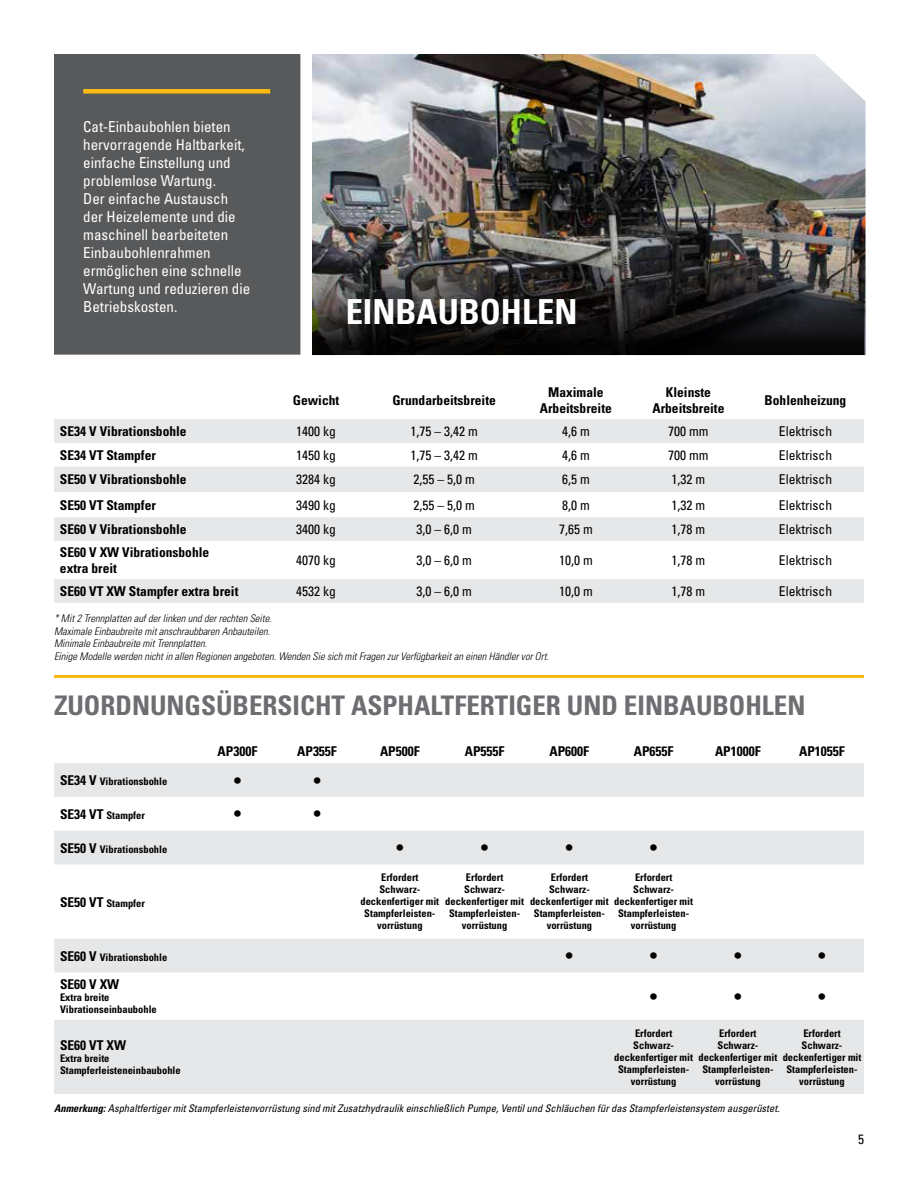
<style>
.page{position:relative;width:918px;height:1188px;background:#fff}
.page>*{position:absolute;margin:0;border:0;box-sizing:border-box;transform-origin:0 0}
.t1{font:700 condensed 34.5px "Univers LT Std";color:#fff}
.t2{font:700 condensed 27px "Univers LT Std";color:#6d6e71}
.t3{font:700 condensed 18px "Univers LT Std";color:#000}
.t4{font:condensed 15px/18px "Univers LT Std";color:#fff}
.t5{font:700 condensed 13.5px/16.2px "Univers LT Std";color:#000;text-align:center}
.t6{font:condensed 13.5px "Univers LT Std";color:#000}
.t7{font:700 condensed 10.5px/12px "Univers LT Std";color:#000;text-align:center}
.t8{font:italic 300 condensed 10.5px/12.6px "Univers LT Std";color:#000}
.t9{font:italic condensed 10.5px "Univers LT Std";color:#000}
.s1{font-size:13.5px}
.s2{font-weight:700}
</style>
<div class="page">
<img style="left:312px;top:54px;width:554px;height:301px">
<img style="left:312px;top:111px;width:552px;height:244px">
<svg style="left:54px;top:763px;width:810px;height:331px;fill:#e6e7e8"></svg>
<svg style="left:54px;top:419px;width:810px;height:184px;fill:#e6e7e8"></svg>
<div style="left:54px;top:54px;width:246px;height:301px;background:#58595b"></div>
<div style="left:83px;top:89px;width:187px;height:5px;background:#fdba12"></div>
<hr style="left:54px;top:675px;width:810px;height:3px;background:#fdba12">
<p class="t4" style="left:83px;top:118px;width:169px">Cat-Einbaubohlen bieten hervorragende Haltbarkeit, einfache Einstellung und problemlose Wartung.<br>Der einfache Austausch der Heizelemente und die maschinell bearbeiteten<br>Einbaubohlenrahmen ermöglichen eine schnelle<br>Wartung und reduzieren die<br>Betriebskosten.</p>
<h1 class="t1" style="left:346px;top:291px;width:233px">EINBAUBOHLEN</h1>
<p class="t5" style="left:293px;top:392px;width:48px">Gewicht</p>
<p class="t5" style="left:392px;top:392px;width:105px">Grundarbeitsbreite</p>
<p class="t5" style="left:540px;top:384px;width:73px">Maximale<br>Arbeitsbreite</p>
<p class="t5" style="left:652px;top:384px;width:73px">Kleinste<br>Arbeitsbreite</p>
<p class="t5" style="left:765px;top:392px;width:83px">Bohlenheizung</p>
<p class="t5" style="left:60px;top:423px;width:128px">SE34 V Vibrationsbohle</p>
<p class="t6" style="left:296px;top:423px;width:41px">1400 kg</p>
<p class="t6" style="left:410px;top:423px;width:69px">1,75 – 3,42 m</p>
<p class="t6" style="left:562px;top:423px;width:29px">4,6 m</p>
<p class="t6" style="left:668px;top:423px;width:42px">700 mm</p>
<p class="t6" style="left:779px;top:423px;width:55px">Elektrisch</p>
<p class="t5" style="left:60px;top:447px;width:97px">SE34 VT Stampfer</p>
<p class="t6" style="left:296px;top:446px;width:41px">1450 kg</p>
<p class="t6" style="left:410px;top:446px;width:69px">1,75 – 3,42 m</p>
<p class="t6" style="left:562px;top:446px;width:29px">4,6 m</p>
<p class="t6" style="left:668px;top:446px;width:42px">700 mm</p>
<p class="t6" style="left:779px;top:446px;width:55px">Elektrisch</p>
<p class="t5" style="left:60px;top:471px;width:128px">SE50 V Vibrationsbohle</p>
<p class="t6" style="left:296px;top:471px;width:41px">3284 kg</p>
<p class="t6" style="left:413px;top:471px;width:63px">2,55 – 5,0 m</p>
<p class="t6" style="left:562px;top:471px;width:29px">6,5 m</p>
<p class="t6" style="left:672px;top:471px;width:35px">1,32 m</p>
<p class="t6" style="left:779px;top:471px;width:55px">Elektrisch</p>
<p class="t5" style="left:60px;top:497px;width:97px">SE50 VT Stampfer</p>
<p class="t6" style="left:296px;top:496px;width:41px">3490 kg</p>
<p class="t6" style="left:413px;top:496px;width:63px">2,55 – 5,0 m</p>
<p class="t6" style="left:562px;top:496px;width:29px">8,0 m</p>
<p class="t6" style="left:672px;top:496px;width:35px">1,32 m</p>
<p class="t6" style="left:779px;top:496px;width:55px">Elektrisch</p>
<p class="t5" style="left:60px;top:521px;width:128px">SE60 V Vibrationsbohle</p>
<p class="t6" style="left:296px;top:521px;width:41px">3400 kg</p>
<p class="t6" style="left:416px;top:521px;width:57px">3,0 – 6,0 m</p>
<p class="t6" style="left:559px;top:521px;width:35px">7,65 m</p>
<p class="t6" style="left:672px;top:521px;width:35px">1,78 m</p>
<p class="t6" style="left:779px;top:521px;width:55px">Elektrisch</p>
<p class="t5" style="left:60px;top:544px;width:151px;text-align:left">SE60 V XW Vibrationsbohle extra breit</p>
<p class="t6" style="left:296px;top:552px;width:41px">4070 kg</p>
<p class="t6" style="left:416px;top:552px;width:57px">3,0 – 6,0 m</p>
<p class="t6" style="left:559px;top:552px;width:35px">10,0 m</p>
<p class="t6" style="left:672px;top:552px;width:35px">1,78 m</p>
<p class="t6" style="left:779px;top:552px;width:55px">Elektrisch</p>
<p class="t5" style="left:60px;top:583px;width:180px">SE60 VT XW Stampfer extra breit</p>
<p class="t6" style="left:296px;top:582px;width:41px">4532 kg</p>
<p class="t6" style="left:416px;top:582px;width:57px">3,0 – 6,0 m</p>
<p class="t6" style="left:559px;top:582px;width:35px">10,0 m</p>
<p class="t6" style="left:672px;top:582px;width:35px">1,78 m</p>
<p class="t6" style="left:779px;top:582px;width:55px">Elektrisch</p>
<p class="t8" style="left:54px;top:612px;width:496px">* Mit 2 Trennplatten auf der linken und der rechten Seite.<br>Maximale Einbaubreite mit anschraubbaren Anbauteilen.<br>Minimale Einbaubreite mit Trennplatten.<br>Einige Modelle werden nicht in allen Regionen angeboten. Wenden Sie sich mit Fragen zur Verfügbarkeit an einen Händler vor Ort.</p>
<h2 class="t2" style="left:54px;top:689px;width:753px">ZUORDNUNGSÜBERSICHT ASPHALTFERTIGER UND EINBAUBOHLEN</h2>
<p class="t5" style="left:218px;top:743px;width:41px">AP300F</p>
<p class="t5" style="left:297px;top:743px;width:41px">AP355F</p>
<p class="t5" style="left:380px;top:743px;width:41px">AP500F</p>
<p class="t5" style="left:465px;top:743px;width:41px">AP555F</p>
<p class="t5" style="left:550px;top:743px;width:41px">AP600F</p>
<p class="t5" style="left:634px;top:743px;width:41px">AP655F</p>
<p class="t5" style="left:715px;top:743px;width:47px">AP1000F</p>
<p class="t5" style="left:799px;top:743px;width:47px">AP1055F</p>
<p class="t7" style="left:60px;top:775px;width:109px"><span class="s1">SE34 V</span> Vibrationsbohle</p>
<h3 class="t3" style="left:234px;top:769px;width:9px">•</h3>
<h3 class="t3" style="left:313px;top:769px;width:9px">•</h3>
<p class="t7" style="left:60px;top:809px;width:86px"><span class="s1">SE34 VT</span> Stampfer</p>
<h3 class="t3" style="left:234px;top:803px;width:9px">•</h3>
<h3 class="t3" style="left:313px;top:803px;width:9px">•</h3>
<p class="t7" style="left:60px;top:843px;width:109px"><span class="s1">SE50 V</span> Vibrationsbohle</p>
<h3 class="t3" style="left:396px;top:837px;width:9px">•</h3>
<h3 class="t3" style="left:481px;top:837px;width:9px">•</h3>
<h3 class="t3" style="left:566px;top:837px;width:9px">•</h3>
<h3 class="t3" style="left:650px;top:837px;width:9px">•</h3>
<p class="t7" style="left:60px;top:897px;width:86px"><span class="s1">SE50 VT</span> Stampfer</p>
<p class="t7" style="left:360px;top:872px;width:80px">Erfordert<br>Schwarz&shy;deckenfertiger mit<br>Stampferleisten&shy;vorrüstung</p>
<p class="t7" style="left:445px;top:872px;width:80px">Erfordert<br>Schwarz&shy;deckenfertiger mit<br>Stampferleisten&shy;vorrüstung</p>
<p class="t7" style="left:530px;top:872px;width:80px">Erfordert<br>Schwarz&shy;deckenfertiger mit<br>Stampferleisten&shy;vorrüstung</p>
<p class="t7" style="left:614px;top:872px;width:80px">Erfordert<br>Schwarz&shy;deckenfertiger mit<br>Stampferleisten&shy;vorrüstung</p>
<p class="t7" style="left:60px;top:951px;width:109px"><span class="s1">SE60 V</span> Vibrationsbohle</p>
<h3 class="t3" style="left:566px;top:945px;width:9px">•</h3>
<h3 class="t3" style="left:650px;top:945px;width:9px">•</h3>
<h3 class="t3" style="left:734px;top:945px;width:9px">•</h3>
<h3 class="t3" style="left:818px;top:945px;width:9px">•</h3>
<p class="t5" style="left:60px;top:976px;width:61px">SE60 V XW</p>
<p class="t7" style="left:60px;top:991px;width:98px;text-align:left">Extra breite<br>Vibrationseinbaubohle</p>
<h3 class="t3" style="left:650px;top:985px;width:9px">•</h3>
<h3 class="t3" style="left:734px;top:985px;width:9px">•</h3>
<h3 class="t3" style="left:818px;top:985px;width:9px">•</h3>
<p class="t5" style="left:60px;top:1037px;width:68px">SE60 VT XW</p>
<p class="t7" style="left:60px;top:1052px;width:122px;text-align:left">Extra breite<br>Stampferleisteneinbaubohle</p>
<p class="t7" style="left:614px;top:1027px;width:80px">Erfordert<br>Schwarz&shy;deckenfertiger mit<br>Stampferleisten&shy;vorrüstung</p>
<p class="t7" style="left:699px;top:1027px;width:80px">Erfordert<br>Schwarz&shy;deckenfertiger mit<br>Stampferleisten&shy;vorrüstung</p>
<p class="t7" style="left:783px;top:1027px;width:80px">Erfordert<br>Schwarz&shy;deckenfertiger mit<br>Stampferleisten&shy;vorrüstung</p>
<p class="t9" style="left:54px;top:1102px;width:727px"><span class="s2">Anmerkung:</span> Asphaltfertiger mit Stampferleistenvorrüstung sind mit Zusatzhydraulik einschließlich Pumpe, Ventil und Schläuchen für das Stampferleistensystem ausgerüstet.</p>
<p class="t6" style="left:858px;top:1130px;width:7px">5</p>
</div>
